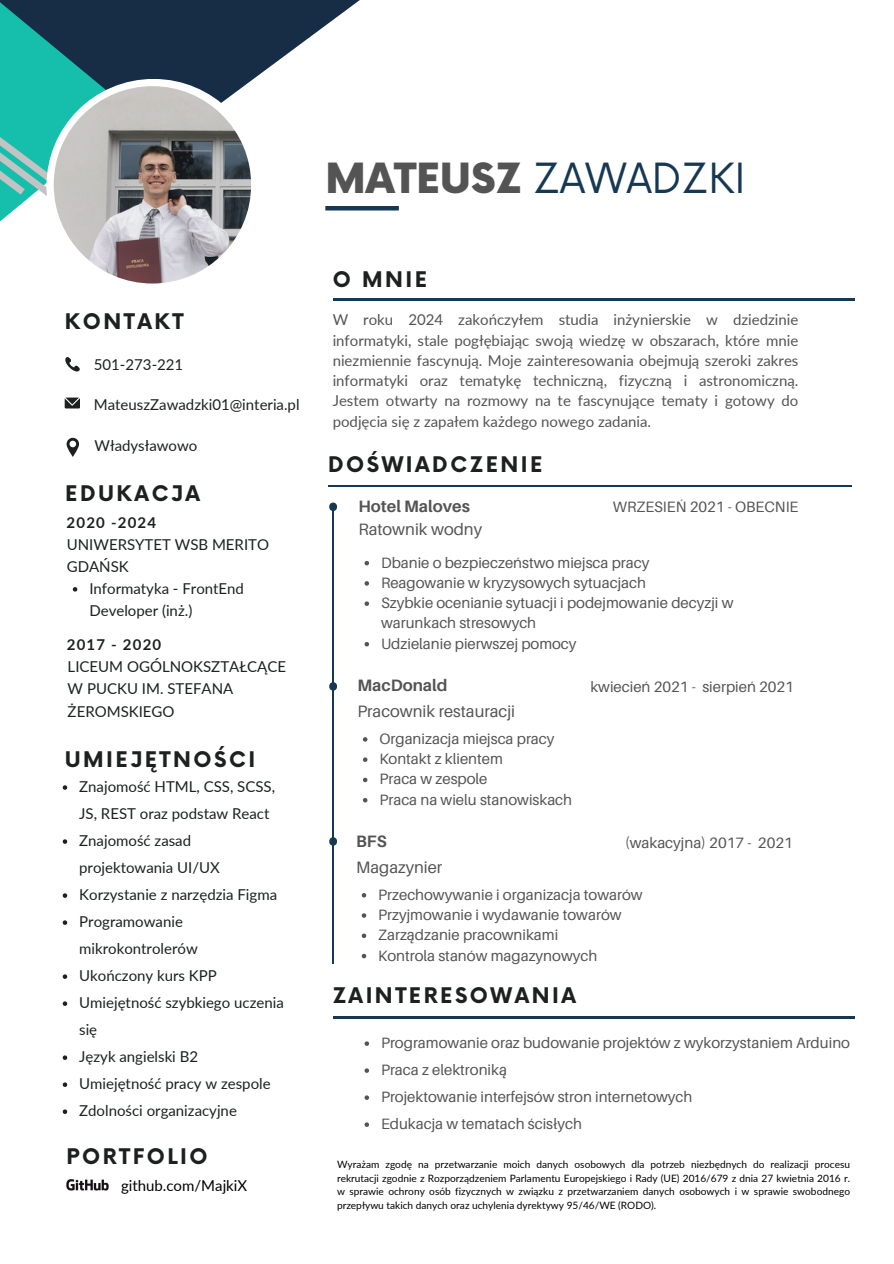
<style>
.page{position:relative;width:894px;height:1264px;background:#fff}
.page>*{position:absolute;margin:0;border:0;box-sizing:border-box;transform-origin:0 0}
.t1{font:40.5px "Now";color:#163853}
.t2{font:700 21px "Now";letter-spacing:.12em;color:#1c2120}
.t3{font:16.5px "Aileron";color:#545454}
.t4{font:700 16.5px "Aileron";color:#545454}
.t5{font:15px/20.2px "Aileron";color:#545454}
.t6{font:15px/27px "Lato";color:#1c2120}
.t7{font:15px/20.2px "Lato";color:#545454;text-align:justify}
.t8{font:700 15px "Lato";letter-spacing:.08em;color:#1c2120}
.t9{font:15px "Lato";color:#000}
.t10{font:10.05px/13.5px "Lato";color:#000;text-align:justify}
.s1{font-weight:900;color:#545454}
</style>
<div class="page">
<svg style="left:132px;top:0;width:228px;height:103px;fill:#172d45"></svg>
<svg style="left:0;top:0;width:132px;height:222px;background:#298e8b"></svg>
<hr style="left:325px;top:206px;width:74px;height:4px;background:#163853">
<hr style="left:328px;top:485px;width:522px;height:1px;background:#163853">
<hr style="left:333px;top:1016px;width:521px;height:2px;background:#163853">
<hr style="left:332px;top:299px;width:522px;height:1px;background:#163853">
<svg style="left:329px;top:502px;width:8px;height:9px"></svg>
<hr style="left:332px;top:507px;width:1px;height:457px;background:#163853">
<svg style="left:329px;top:682px;width:8px;height:8px"></svg>
<div style="left:46px;top:79px;width:215px;height:214px;background:#fff;border-radius:50%"></div>
<img style="left:54px;top:86px;width:197px;height:197px;border-radius:50%">
<svg style="left:65px;top:357px;width:15px;height:15px"></svg>
<svg style="left:65px;top:397px;width:15px;height:11px"></svg>
<svg style="left:67px;top:438px;width:12px;height:19px"></svg>
<svg style="left:329px;top:837px;width:8px;height:8px"></svg>
<img style="left:66px;top:1179px;width:43px;height:12px">
<svg style="left:364px;top:561px;width:5px;height:4px"></svg>
<svg style="left:364px;top:581px;width:5px;height:4px"></svg>
<svg style="left:364px;top:601px;width:5px;height:5px"></svg>
<svg style="left:364px;top:642px;width:5px;height:4px"></svg>
<svg style="left:363px;top:737px;width:4px;height:4px"></svg>
<svg style="left:363px;top:757px;width:4px;height:5px"></svg>
<svg style="left:363px;top:777px;width:4px;height:5px"></svg>
<svg style="left:363px;top:798px;width:4px;height:4px"></svg>
<svg style="left:63px;top:785px;width:4px;height:4px"></svg>
<svg style="left:63px;top:839px;width:4px;height:4px"></svg>
<svg style="left:63px;top:893px;width:4px;height:4px"></svg>
<svg style="left:63px;top:920px;width:4px;height:4px"></svg>
<svg style="left:63px;top:974px;width:4px;height:4px"></svg>
<svg style="left:63px;top:1001px;width:4px;height:4px"></svg>
<svg style="left:63px;top:1055px;width:4px;height:4px"></svg>
<svg style="left:63px;top:1082px;width:4px;height:4px"></svg>
<svg style="left:63px;top:1109px;width:4px;height:4px"></svg>
<svg style="left:73px;top:587px;width:4px;height:4px"></svg>
<svg style="left:361px;top:893px;width:5px;height:4px"></svg>
<svg style="left:361px;top:913px;width:5px;height:4px"></svg>
<svg style="left:361px;top:933px;width:5px;height:5px"></svg>
<svg style="left:361px;top:953px;width:5px;height:5px"></svg>
<svg style="left:364px;top:1041px;width:5px;height:4px"></svg>
<svg style="left:364px;top:1068px;width:5px;height:4px"></svg>
<svg style="left:364px;top:1095px;width:5px;height:4px"></svg>
<svg style="left:364px;top:1122px;width:5px;height:4px"></svg>
<h3 class="t1" style="left:325px;top:156px;width:421px"><span class="s1">MATEUSZ</span> ZAWADZKI</h3>
<p class="t2" style="left:65px;top:310px;width:120px">KONTAKT</p>
<p class="t6" style="left:94px;top:350px;width:91px">501-273-221</p>
<p class="t6" style="left:94px;top:391px;width:207px">MateuszZawadzki01@interia.pl</p>
<p class="t6" style="left:94px;top:431px;width:104px">Władysławowo</p>
<h1 class="t2" style="left:65px;top:482px;width:136px">EDUKACJA</h1>
<h6 class="t8" style="left:67px;top:513px;width:91px">2020 -2024</h6>
<p class="t6" style="left:67px;top:533px;width:204px;line-height:22.5px">UNIWERSYTET WSB MERITO<br>GDAŃSK</p>
<p class="t6" style="left:89px;top:576px;width:156px;line-height:22.5px">Informatyka - FrontEnd<br>Developer (inż.)</p>
<p class="t8" style="left:67px;top:635px;width:96px">2017 - 2020</p>
<p class="t6" style="left:68px;top:654px;width:220px;line-height:22.5px">LICEUM OGÓLNOKSZTAŁCĄCE<br>W PUCKU IM. STEFANA<br>ŻEROMSKIEGO</p>
<p class="t2" style="left:65px;top:747px;width:192px">UMIEJĘTNOŚCI</p>
<h3 class="t6" style="left:79px;top:772px;width:197px">Znajomość HTML, CSS, SCSS,<br>JS, REST oraz podstaw React</h3>
<p class="t6" style="left:79px;top:826px;width:142px">Znajomość zasad projektowania UI/UX</p>
<p class="t6" style="left:79px;top:880px;width:199px">Korzystanie z narzędzia Figma</p>
<h3 class="t6" style="left:79px;top:907px;width:120px">Programowanie mikrokontrolerów</h3>
<h6 class="t6" style="left:79px;top:961px;width:139px">Ukończony kurs KPP</h6>
<h5 class="t6" style="left:79px;top:988px;width:206px">Umiejętność szybkiego uczenia się</h5>
<p class="t6" style="left:79px;top:1042px;width:120px">Język angielski B2</p>
<p class="t6" style="left:79px;top:1069px;width:193px">Umiejętność pracy w zespole</p>
<p class="t6" style="left:79px;top:1096px;width:159px">Zdolności organizacyjne</p>
<p class="t2" style="left:67px;top:1145px;width:143px">PORTFOLIO</p>
<p class="t9" style="left:121px;top:1176px;width:128px">github.com/MajkiX</p>
<p class="t2" style="left:332px;top:268px;width:96px">O MNIE</p>
<p class="t7" style="left:332px;top:309px;width:467px">W roku 2024 zakończyłem studia inżynierskie w dziedzinie informatyki, stale pogłębiając swoją wiedzę w obszarach, które mnie niezmiennie fascynują. Moje zainteresowania obejmują szeroki zakres informatyki oraz tematykę techniczną, fizyczną i astronomiczną.<br>Jestem otwarty na rozmowy na te fascynujące tematy i gotowy do podjęcia się z zapałem każdego nowego zadania.</p>
<p class="t2" style="left:328px;top:452px;width:216px">DOŚWIADCZENIE</p>
<p class="t4" style="left:358px;top:496px;width:113px">Hotel Maloves</p>
<p class="t5" style="left:612px;top:496px;width:187px">WRZESIEŃ 2021 - OBECNIE</p>
<p class="t3" style="left:358px;top:519px;width:125px">Ratownik wodny</p>
<p class="t5" style="left:381px;top:552px;width:270px">Dbanie o bezpieczeństwo miejsca pracy</p>
<h6 class="t5" style="left:381px;top:572px;width:266px">Reagowanie w kryzysowych sytuacjach</h6>
<p class="t5" style="left:381px;top:592px;width:354px">Szybkie ocenianie sytuacji i podejmowanie decyzji w warunkach stresowych</p>
<h3 class="t5" style="left:381px;top:633px;width:197px">Udzielanie pierwszej pomocy</h3>
<h6 class="t4" style="left:357px;top:674px;width:92px">MacDonald</h6>
<h3 class="t5" style="left:590px;top:676px;width:205px">kwiecień 2021 - sierpień 2021</h3>
<p class="t3" style="left:357px;top:700px;width:159px">Pracownik restauracji</p>
<p class="t5" style="left:379px;top:728px;width:176px">Organizacja miejsca pracy</p>
<p class="t5" style="left:379px;top:748px;width:125px">Kontakt z klientem</p>
<p class="t5" style="left:379px;top:768px;width:109px">Praca w zespole</p>
<p class="t5" style="left:379px;top:789px;width:194px">Praca na wielu stanowiskach</p>
<p class="t4" style="left:356px;top:830px;width:32px">BFS</p>
<p class="t5" style="left:625px;top:831px;width:169px">(wakacyjna) 2017 - 2021</p>
<p class="t3" style="left:356px;top:856px;width:88px">Magazynier</p>
<p class="t5" style="left:378px;top:884px;width:266px">Przechowywanie i organizacja towarów</p>
<h4 class="t5" style="left:378px;top:904px;width:245px">Przyjmowanie i wydawanie towarów</h4>
<p class="t5" style="left:378px;top:924px;width:181px">Zarządzanie pracownikami</p>
<p class="t5" style="left:378px;top:944px;width:220px">Kontrola stanów magazynowych</p>
<p class="t2" style="left:332px;top:984px;width:245px">ZAINTERESOWANIA</p>
<p class="t5" style="left:381px;top:1032px;width:470px">Programowanie oraz budowanie projektów z wykorzystaniem Arduino</p>
<p class="t5" style="left:381px;top:1059px;width:127px">Praca z elektroniką</p>
<p class="t5" style="left:381px;top:1086px;width:313px">Projektowanie interfejsów stron internetowych</p>
<p class="t5" style="left:381px;top:1113px;width:202px">Edukacja w tematach ścisłych</p>
<h3 class="t10" style="left:337px;top:1157px;width:514px">Wyrażam zgodę na przetwarzanie moich danych osobowych dla potrzeb niezbędnych do realizacji procesu rekrutacji zgodnie z Rozporządzeniem Parlamentu Europejskiego i Rady (UE) 2016/679 z dnia 27 kwietnia 2016 r. w sprawie ochrony osób fizycznych w związku z przetwarzaniem danych osobowych i w sprawie swobodnego przepływu takich danych oraz uchylenia dyrektywy 95/46/WE (RODO).</h3>
</div>
